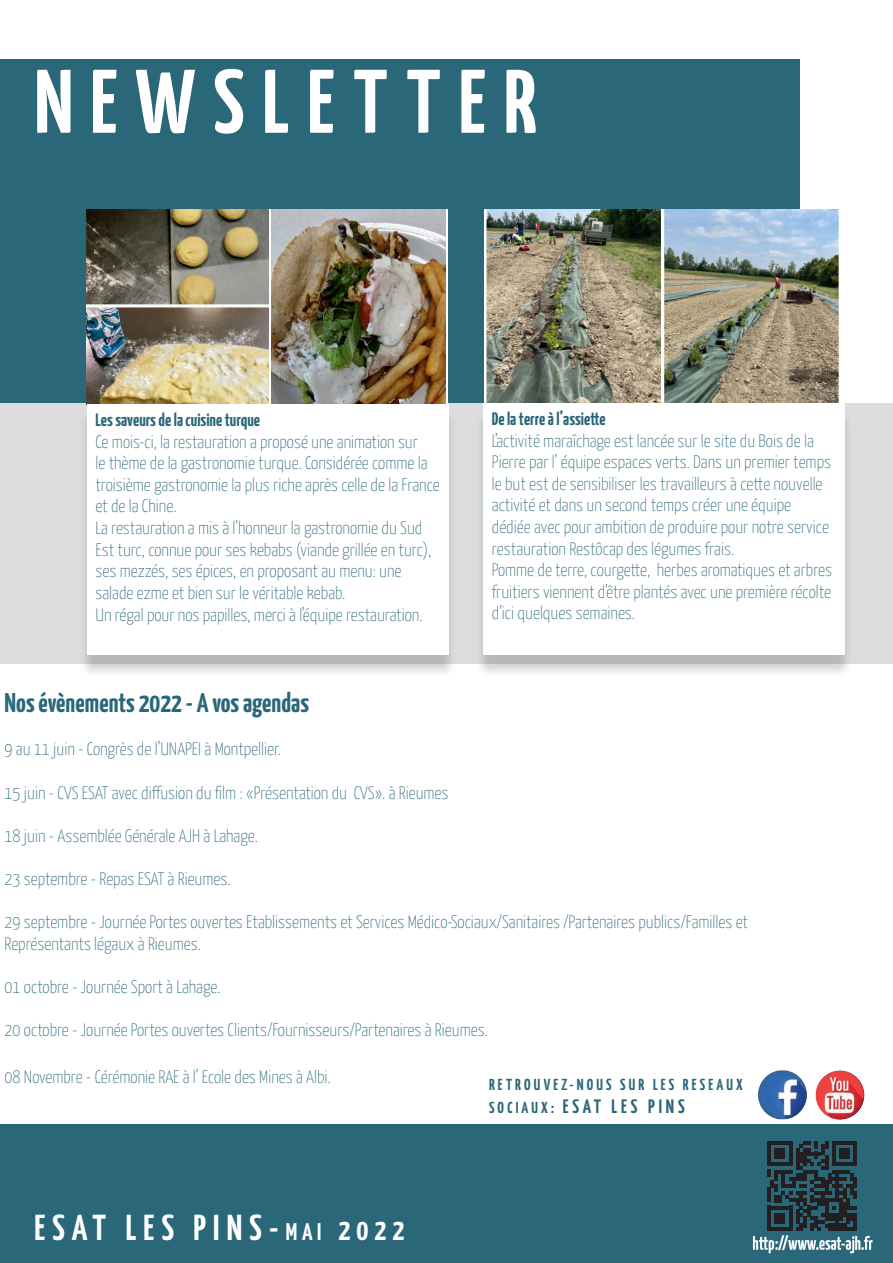
<style>
.page{position:relative;width:893px;height:1263px;background:#fff}
.page>*{position:absolute;margin:0;border:0;box-sizing:border-box;transform-origin:0 0}
.t1{font:700 90px "Yanone Kaffeesatz";letter-spacing:.2em;color:#fff}
.t2{font:700 36px "Yanone Kaffeesatz";letter-spacing:.2em;color:#fff}
.t3{font:700 27px "Yanone Kaffeesatz";color:#2a6778}
.t4{font:700 19.35px "Yanone Kaffeesatz";letter-spacing:.2em;color:#2a6778}
.t5{font:100 18px/21.6px "Yanone Kaffeesatz";color:#2a6778}
.t6{font:700 15.9px "Yanone Kaffeesatz";letter-spacing:.2em;color:#2a6778}
.s1{font-weight:700}
.s2{font-size:15.9px}
.s3{font-size:24px}
.s4{font-size:30px}
</style>
<div class="page">
<div style="left:0;top:60px;width:799px;height:350px;background:#2a6778"></div>
<div style="left:0;top:403px;width:893px;height:260px;background:#dcdddf"></div>
<div style="left:0;top:1125px;width:893px;height:138px;background:#2a6778"></div>
<img style="left:758px;top:1070px;width:107px;height:50px">
<img style="left:484px;top:209px;width:355px;height:194px">
<img style="left:87px;top:210px;width:182px;height:194px">
<svg style="left:269px;top:209px;width:179px;height:195px"></svg>
<img style="left:271px;top:209px;width:174px;height:195px">
<img style="left:752px;top:1235px;width:121px;height:19px">
<svg style="left:767px;top:1141px;width:90px;height:90px"></svg>
<div style="left:79px;top:411px;width:377px;height:267px;background:#231f20;opacity:.2"></div>
<div style="left:87px;top:404px;width:361px;height:251px;background:#fff"></div>
<div style="left:475px;top:410px;width:378px;height:268px;background:#231f20;opacity:.2"></div>
<div style="left:483px;top:403px;width:362px;height:252px;background:#fff"></div>
<p class="t1" style="left:34px;top:38px;width:504px">NEWSLETTER</p>
<p class="t5" style="left:95px;top:408px;width:346px"><span class="s1">Les saveurs de la cuisine turque<br></span>Ce mois-ci, la restauration a proposé une animation sur<br>le thème de la gastronomie turque. Considérée comme la troisième gastronomie la plus riche après celle de la France et de la Chine.<br>La restauration a mis à l’honneur la gastronomie du Sud Est turc, connue pour ses kebabs (viande grillée en turc), ses mezzés, ses épices, en proposant au menu: une salade ezme et bien sur le véritable kebab.<br>Un régal pour nos papilles, merci à l’équipe restauration.</p>
<p class="t5" style="left:492px;top:407px;width:342px"><span class="s1">De la terre à l’assiette<br></span>L’activité maraîchage est lancée sur le site du Bois de la Pierre par l’ équipe espaces verts. Dans un premier temps le but est de sensibiliser les travailleurs à cette nouvelle activité et dans un second temps créer une équipe dédiée avec pour ambition de produire pour notre service restauration Restôcap des légumes frais.<br>Pomme de terre, courgette, herbes aromatiques et arbres fruitiers viennent d’être plantés avec une première récolte d’ici quelques semaines.</p>
<p class="t3" style="left:5px;top:684px;width:306px">Nos évènements 2022 - A vos agendas</p>
<p class="t5" style="left:5px;top:738px;width:278px">9 au 11 juin - Congrès de l’UNAPEI à Montpellier.</p>
<p class="t5" style="left:5px;top:781px;width:445px">15 juin - CVS ESAT avec diffusion du film : «Présentation du CVS». à Rieumes</p>
<p class="t5" style="left:5px;top:824px;width:255px">18 juin - Assemblée Générale AJH à Lahage.</p>
<p class="t5" style="left:5px;top:867px;width:228px">23 septembre - Repas ESAT à Rieumes.</p>
<p class="t5" style="left:5px;top:910px;width:745px">29 septembre - Journée Portes ouvertes Etablissements et Services Médico-Sociaux/Sanitaires /Partenaires publics/Familles et<br>Représentants légaux à Rieumes.</p>
<p class="t5" style="left:5px;top:975px;width:217px">01 octobre - Journée Sport à Lahage.</p>
<p class="t5" style="left:5px;top:1018px;width:485px">20 octobre - Journée Portes ouvertes Clients/Fournisseurs/Partenaires à Rieumes.</p>
<p class="t5" style="left:5px;top:1065px;width:328px">08 Novembre - Cérémonie RAE à l’ Ecole des Mines à Albi.</p>
<p class="t6" style="left:489px;top:1073px;width:255px">RETROUVEZ-NOUS SUR LES RESEAUX</p>
<p class="t4" style="left:489px;top:1093px;width:197px"><span class="s2">SOCIAUX:</span> ESAT LES PINS</p>
<p class="t2" style="left:34px;top:1202px;width:372px">ESAT LES PINS-<span class="s3">MAI</span> <span class="s4">2022</span></p>
</div>
